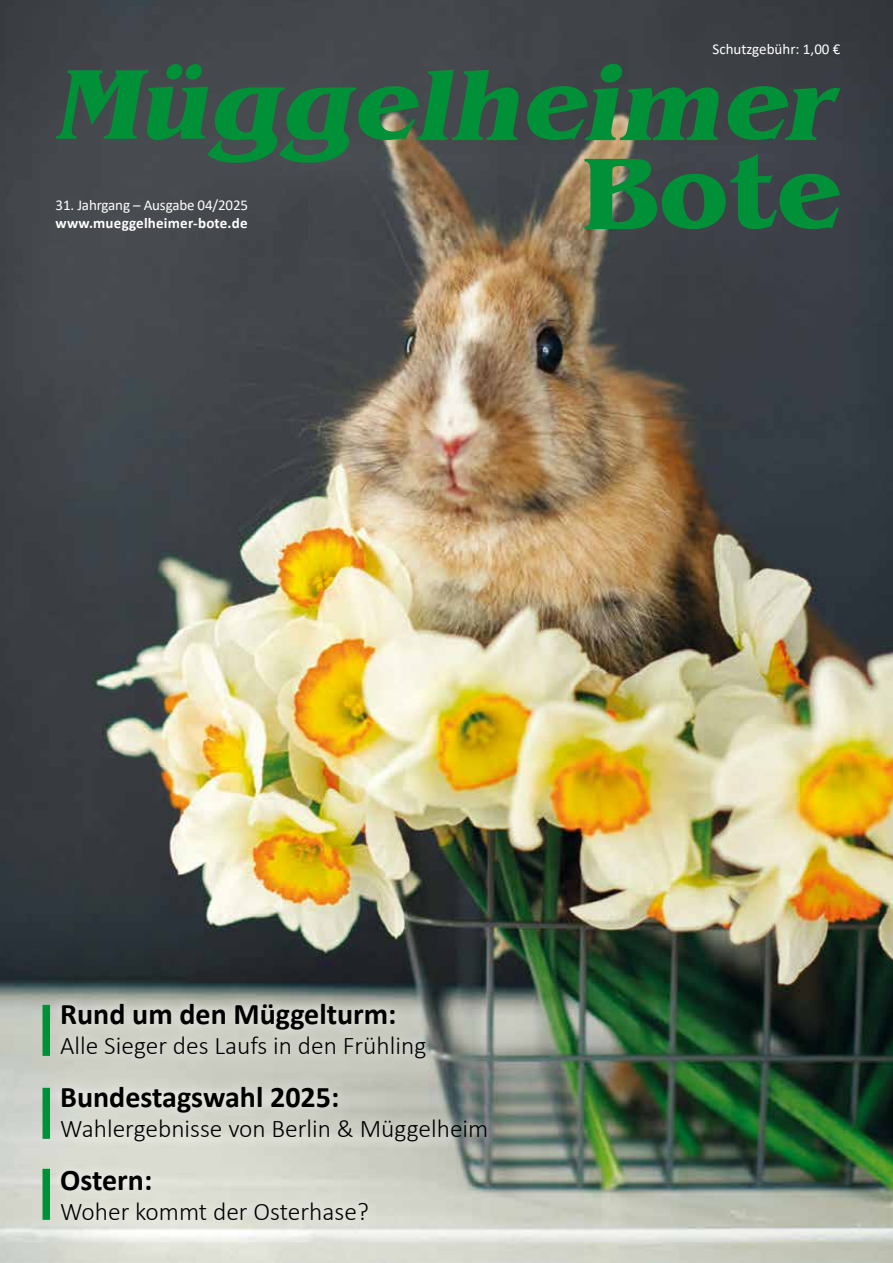
<style>
.page{position:relative;width:893px;height:1263px;background:#fff}
.page>*{position:absolute;margin:0;border:0;box-sizing:border-box;transform-origin:0 0}
.t1{font:700 30px "Calibri";color:#000}
.t2{font:300 25.5px "Calibri";color:#000}
.t3{font:15px "Calibri";letter-spacing:-.01em;color:#fff}
.t4{font:700 15px "Calibri";letter-spacing:.015em;color:#fff}
</style>
<div class="page">
<img style="left:0;top:0;width:893px;height:1263px">
<svg style="left:56px;top:64px;width:463px;height:99px;background:#2c6645"></svg>
<svg style="left:526px;top:64px;width:193px;height:76px;background:#266741"></svg>
<svg style="left:726px;top:86px;width:114px;height:54px;background:#1e683e"></svg>
<svg style="left:584px;top:154px;width:256px;height:75px;background:#276c43"></svg>
<div style="left:47px;top:1072px;width:455px;height:85px;background:#fff;opacity:.9"></div>
<div style="left:50px;top:1159px;width:329px;height:72px;background:#fff;opacity:.8"></div>
<div style="left:43px;top:1088px;width:7px;height:51px;background:#009037"></div>
<div style="left:43px;top:1169px;width:7px;height:51px;background:#009037"></div>
<div style="left:50px;top:993px;width:386px;height:77px;background:#fff;opacity:.8"></div>
<div style="left:43px;top:1005px;width:7px;height:51px;background:#009037"></div>
<p class="t3" style="left:56px;top:195px;width:194px">31. Jahrgang – Ausgabe 04/2025</p>
<p class="t4" style="left:56px;top:213px;width:194px">www.mueggelheimer-bote.de</p>
<p class="t3" style="left:712px;top:38px;width:130px">Schutzgebühr: 1,00 €</p>
<p class="t1" style="left:60px;top:993px;width:338px">Rund um den Müggelturm:</p>
<p class="t2" style="left:60px;top:1030px;width:368px">Alle Sieger des Laufs in den Frühling</p>
<p class="t1" style="left:60px;top:1076px;width:281px">Bundestagswahl 2025:</p>
<p class="t2" style="left:60px;top:1113px;width:430px">Wahlergebnisse von Berlin &amp; Müggelheim</p>
<p class="t1" style="left:60px;top:1158px;width:94px">Ostern:</p>
<p class="t2" style="left:60px;top:1195px;width:310px">Woher kommt der Osterhase?</p>
</div>
